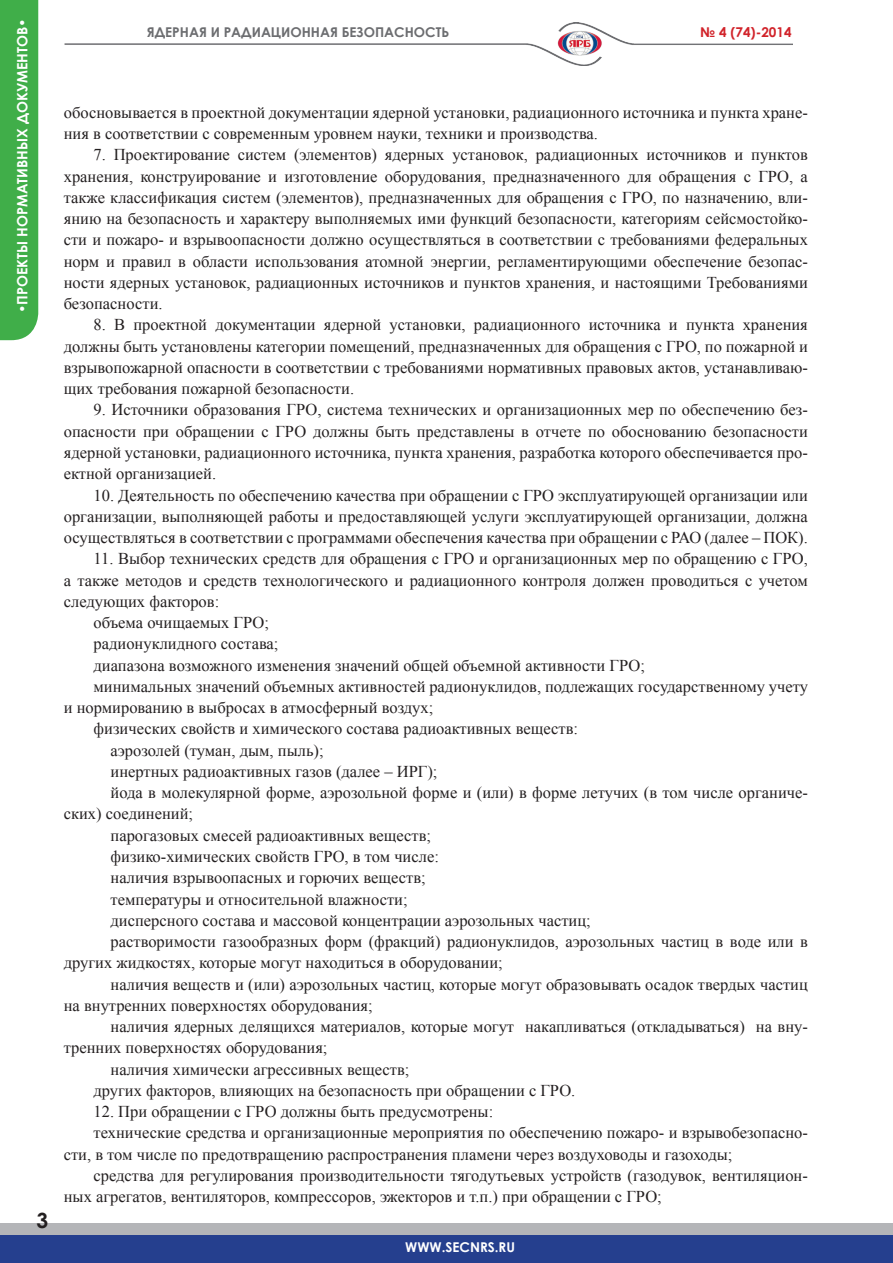
<style>
.page{position:relative;width:893px;height:1263px;background:#fff}
.page>*{position:absolute;margin:0;border:0;box-sizing:border-box;transform-origin:0 0}
.t1{font:700 21px "Century Gothic";color:#231f20}
.ОсНоВнОй{font:16.5px/21.3px "Times New Roman";color:#231f20}
.t2{font:700 14.25px "Century Gothic";color:#fff}
.t3{font:700 13.5px "Century Gothic";color:#6c6d70}
.t4{font:700 13.5px "Century Gothic";color:#fff}
.t5{font:700 13.5px "Century Gothic";color:#d1232a}
</style>
<div class="page">
<div style="left:0;top:1223px;width:893px;height:30px;background:#b4b5b8"></div>
<div style="left:0;top:1235px;width:893px;height:28px;background:#253f8e"></div>
<img style="left:64px;top:22px;width:728px;height:44px">
<div style="left:0;top:0;width:38px;height:340px;background:#40ae49"></div>
<p class="t2" style="left:11px;top:313px;width:296px;rotate:-90deg">•ПРОЕКТЫ НОРМАТИВНЫХ ДОКУМЕНТОВ•</p>
<p class="t1" style="left:37px;top:1204px;width:13px">3</p>
<p class="t3" style="left:147px;top:22px;width:304px">ЯДЕРНАЯ И РАДИАЦИОННАЯ БЕЗОПАСНОСТЬ</p>
<p class="t5" style="left:700px;top:22px;width:93px">№ 4 (74)-2014</p>
<p class="ОсНоВнОй" style="left:64px;top:101px;width:746px">обосновывается в проектной документации ядерной установки, радиационного источника и пункта хране&shy;ния в соответствии с современным уровнем науки, техники и производства.</p>
<p class="ОсНоВнОй" style="left:64px;top:144px;width:746px;text-align:justify;text-indent:30px">7. Проектирование систем (элементов) ядерных установок, радиационных источников и пунктов хранения, конструирование и изготовление оборудования, предназначенного для обращения с ГРО, а также классификация систем (элементов), предназначенных для обращения с ГРО, по назначению, вли&shy;янию на безопасность и характеру выполняемых ими функций безопасности, категориям сейсмостойко&shy;сти и пожаро- и взрывоопасности должно осуществляться в соответствии с требованиями федеральных норм и правил в области использования атомной энергии, регламентирующими обеспечение безопас&shy;ности ядерных установок, радиационных источников и пунктов хранения, и настоящими Требованиями безопасности.</p>
<p class="ОсНоВнОй" style="left:64px;top:314px;width:746px;text-align:justify;text-indent:30px">8. В проектной документации ядерной установки, радиационного источника и пункта хранения должны быть установлены категории помещений, предназначенных для обращения с ГРО, по пожарной и взрывопожарной опасности в соответствии с требованиями нормативных правовых актов, устанавливаю&shy;щих требования пожарной безопасности.</p>
<p class="ОсНоВнОй" style="left:64px;top:399px;width:746px;text-align:justify;text-indent:30px">9. Источники образования ГРО, система технических и организационных мер по обеспечению без&shy;опасности при обращении с ГРО должны быть представлены в отчете по обоснованию безопасности ядерной установки, радиационного источника, пункта хранения, разработка которого обеспечивается про&shy;ектной организацией.</p>
<p class="ОсНоВнОй" style="left:64px;top:484px;width:746px;text-align:justify;text-indent:30px">10. Деятельность по обеспечению качества при обращении с ГРО эксплуатирующей организации или организации, выполняющей работы и предоставляющей услуги эксплуатирующей организации, должна осуществляться в соответствии с программами обеспечения качества при обращении с РАО (далее – ПОК).</p>
<p class="ОсНоВнОй" style="left:64px;top:548px;width:746px;text-align:justify;text-indent:30px">11. Выбор технических средств для обращения с ГРО и организационных мер по обращению с ГРО, а также методов и средств технологического и радиационного контроля должен проводиться с учетом следующих факторов:</p>
<p class="ОсНоВнОй" style="left:94px;top:612px;width:177px">объема очищаемых ГРО;</p>
<p class="ОсНоВнОй" style="left:94px;top:633px;width:186px">радионуклидного состава;</p>
<p class="ОсНоВнОй" style="left:94px;top:654px;width:553px">диапазона возможного изменения значений общей объемной активности ГРО;</p>
<p class="ОсНоВнОй" style="left:64px;top:675px;width:746px;text-indent:30px">минимальных значений объемных активностей радионуклидов, подлежащих государственному учету и нормированию в выбросах в атмосферный воздух;</p>
<p class="ОсНоВнОй" style="left:94px;top:718px;width:486px">физических свойств и химического состава радиоактивных веществ:</p>
<p class="ОсНоВнОй" style="left:111px;top:739px;width:215px">аэрозолей (туман, дым, пыль);</p>
<p class="ОсНоВнОй" style="left:111px;top:760px;width:328px">инертных радиоактивных газов (далее – ИРГ);</p>
<p class="ОсНоВнОй" style="left:64px;top:782px;width:746px;text-indent:47px">йода в молекулярной форме, аэрозольной форме и (или) в форме летучих (в том числе органиче&shy;ских) соединений;</p>
<p class="ОсНоВнОй" style="left:111px;top:824px;width:322px">парогазовых смесей радиоактивных веществ;</p>
<p class="ОсНоВнОй" style="left:111px;top:845px;width:330px">физико-химических свойств ГРО, в том числе:</p>
<p class="ОсНоВнОй" style="left:111px;top:867px;width:317px">наличия взрывоопасных и горючих веществ;</p>
<p class="ОсНоВнОй" style="left:111px;top:888px;width:299px">температуры и относительной влажности;</p>
<p class="ОсНоВнОй" style="left:111px;top:909px;width:482px">дисперсного состава и массовой концентрации аэрозольных частиц;</p>
<p class="ОсНоВнОй" style="left:64px;top:930px;width:746px;text-indent:47px">растворимости газообразных форм (фракций) радионуклидов, аэрозольных частиц в воде или в других жидкостях, которые могут находиться в оборудовании;</p>
<p class="ОсНоВнОй" style="left:64px;top:973px;width:746px;text-indent:47px">наличия веществ и (или) аэрозольных частиц, которые могут образовывать осадок твердых частиц на внутренних поверхностях оборудования;</p>
<p class="ОсНоВнОй" style="left:64px;top:1016px;width:746px;text-indent:47px">наличия ядерных делящихся материалов, которые могут накапливаться (откладываться) на вну&shy;тренних поверхностях оборудования;</p>
<p class="ОсНоВнОй" style="left:111px;top:1058px;width:300px">наличия химически агрессивных веществ;</p>
<p class="ОсНоВнОй" style="left:94px;top:1079px;width:483px">других факторов, влияющих на безопасность при обращении с ГРО.</p>
<p class="ОсНоВнОй" style="left:94px;top:1101px;width:401px">12. При обращении с ГРО должны быть предусмотрены:</p>
<p class="ОсНоВнОй" style="left:64px;top:1122px;width:746px;text-indent:30px">технические средства и организационные мероприятия по обеспечению пожаро- и взрывобезопасно&shy;сти, в том числе по предотвращению распространения пламени через воздуховоды и газоходы;</p>
<p class="ОсНоВнОй" style="left:64px;top:1164px;width:746px;text-indent:30px">средства для регулирования производительности тягодутьевых устройств (газодувок, вентиляцион&shy;ных агрегатов, вентиляторов, компрессоров, эжекторов и т.п.) при обращении с ГРО;</p>
<p class="t4" style="left:405px;top:1237px;width:111px">WWW.SECNRS.RU</p>
</div>
